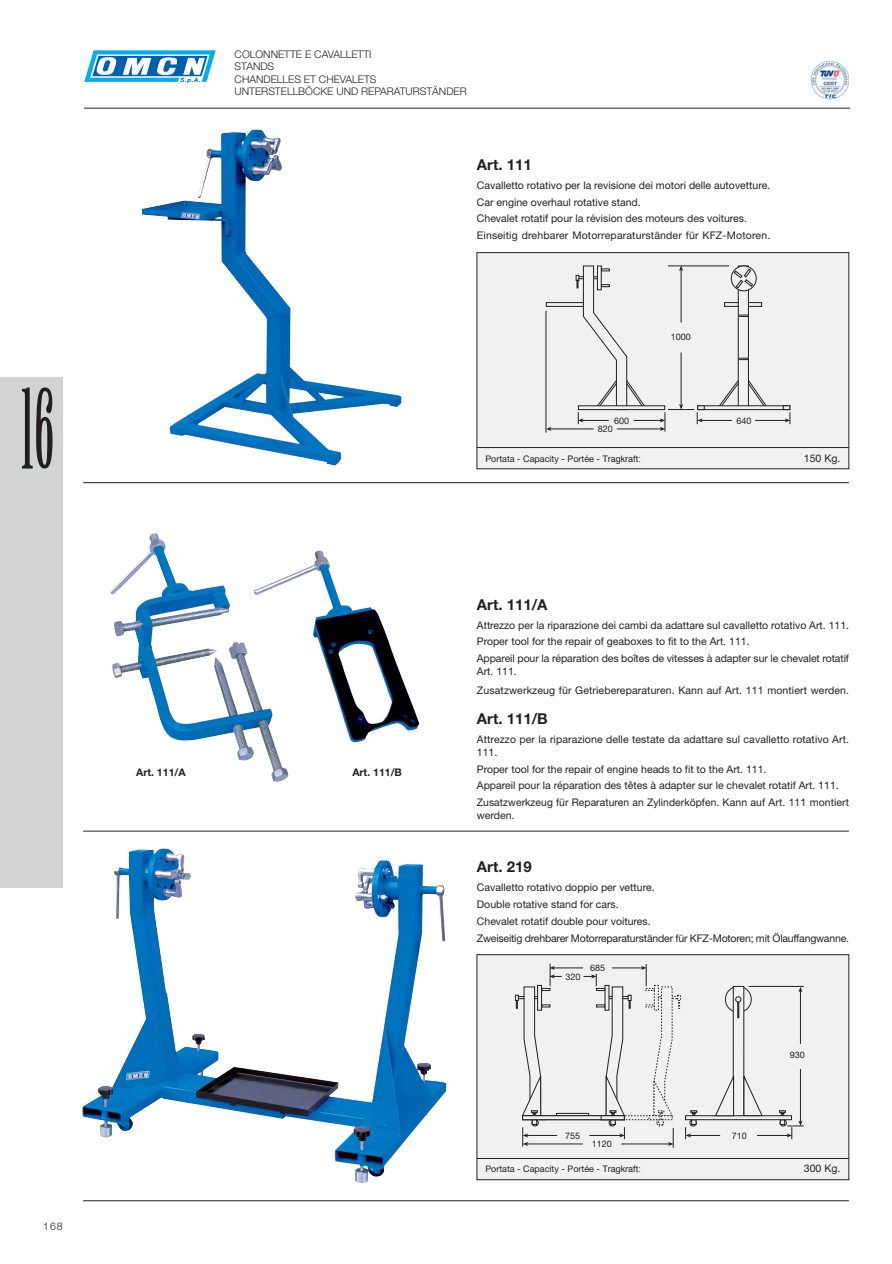
<style>
.page{position:relative;width:892px;height:1264px;background:#fff}
.page>*{position:absolute;margin:0;border:0;box-sizing:border-box;transform-origin:0 0}
.t1{font:108px "Willow";color:#231f20}
.t2{font:700 15px "Helvetica Neue";color:#231f20}
.t3{font:10.5px/16.8px "Helvetica Neue";color:#231f20}
.t4{font:300 10.5px/12.6px "Helvetica Neue";color:#231f20}
.t5{font:700 10.5px "Helvetica Neue";color:#231f20}
.t6{font:9px "Helvetica Neue";color:#231f20}
.t7{font:italic 700 5.85px "Helvetica Neue";color:#0060af;scale:1.05 1}
.s1{font-family:"Helvetica"}
</style>
<div class="page">
<img style="left:108px;top:848px;width:338px;height:335px">
<img style="left:110px;top:533px;width:309px;height:249px">
<img style="left:142px;top:129px;width:259px;height:337px">
<hr style="left:83px;top:482px;width:765px;height:1px;background:#231f20">
<hr style="left:83px;top:831px;width:765px;height:1px;background:#231f20">
<div style="left:476px;top:252px;width:372px;height:217px;background:#f1f1f2;border:1px solid #231f20"></div>
<svg style="left:724px;top:302px;width:37px;height:5px"></svg>
<svg style="left:545px;top:302px;width:30px;height:5px"></svg>
<svg style="left:719px;top:379px;width:47px;height:26px"></svg>
<div style="left:737px;top:266px;width:11px;height:141px;background:#f1f1f2;border:1px solid #231f20"></div>
<svg style="left:704px;top:405px;width:78px;height:5px"></svg>
<svg style="left:738px;top:315px;width:10px;height:2px"></svg>
<svg style="left:738px;top:358px;width:10px;height:2px"></svg>
<svg style="left:782px;top:405px;width:8px;height:5px"></svg>
<svg style="left:730px;top:266px;width:26px;height:25px"></svg>
<svg style="left:733px;top:268px;width:20px;height:21px"></svg>
<hr style="left:667px;top:266px;width:62px;height:1px;background:#231f20">
<hr style="left:701px;top:420px;width:30px;height:1px;background:#231f20">
<hr style="left:754px;top:420px;width:32px;height:1px;background:#231f20">
<svg style="left:784px;top:412px;width:6px;height:12px"></svg>
<hr style="left:545px;top:311px;width:1px;height:122px;background:#231f20">
<hr style="left:550px;top:429px;width:43px;height:1px;background:#231f20">
<svg style="left:546px;top:427px;width:5px;height:4px"></svg>
<svg style="left:575px;top:265px;width:129px;height:166px"></svg>
<div style="left:476px;top:954px;width:372px;height:226px;background:#f1f1f2;border:1px solid #231f20"></div>
<hr style="left:748px;top:986px;width:55px;height:1px;background:#231f20">
<hr style="left:800px;top:991px;width:1px;height:53px;background:#231f20">
<svg style="left:798px;top:987px;width:4px;height:5px"></svg>
<hr style="left:800px;top:1069px;width:1px;height:53px;background:#231f20">
<hr style="left:689px;top:1135px;width:31px;height:1px;background:#231f20">
<hr style="left:756px;top:1135px;width:31px;height:1px;background:#231f20">
<hr style="left:526px;top:1144px;width:56px;height:1px;background:#231f20">
<hr style="left:621px;top:1144px;width:48px;height:1px;background:#231f20">
<hr style="left:553px;top:967px;width:30px;height:1px;background:#231f20">
<hr style="left:612px;top:967px;width:30px;height:1px;background:#231f20">
<svg style="left:631px;top:1115px;width:10px;height:5px"></svg>
<svg style="left:515px;top:963px;width:46px;height:183px"></svg>
<svg style="left:583px;top:974px;width:48px;height:165px"></svg>
<div style="left:556px;top:1113px;width:33px;height:3px;background:#f1f1f2;border:1px solid #231f20"></div>
<svg style="left:522px;top:1115px;width:78px;height:5px"></svg>
<svg style="left:600px;top:1115px;width:24px;height:5px"></svg>
<svg style="left:724px;top:986px;width:27px;height:26px"></svg>
<svg style="left:778px;top:1110px;width:25px;height:29px"></svg>
<svg style="left:641px;top:964px;width:56px;height:184px"></svg>
<div style="left:732px;top:986px;width:12px;height:130px;background:#f1f1f2;border:1px solid #231f20"></div>
<svg style="left:685px;top:1115px;width:106px;height:5px"></svg>
<svg style="left:742px;top:1075px;width:21px;height:41px"></svg>
<svg style="left:714px;top:1075px;width:20px;height:41px"></svg>
<svg style="left:735px;top:996px;width:6px;height:22px"></svg>
<hr style="left:83px;top:1200px;width:765px;height:1px;background:#231f20">
<img style="left:810px;top:61px;width:38px;height:38px">
<hr style="left:477px;top:447px;width:371px;height:1px;background:#231f20">
<hr style="left:477px;top:1158px;width:371px;height:1px;background:#231f20">
<div style="left:0;top:378px;width:62px;height:510px;background:#d1d3d4"></div>
<hr style="left:84px;top:108px;width:765px;height:1px;background:#231f20">
<svg style="left:84px;top:50px;width:132px;height:32px"></svg>
<h1 class="t1" style="left:21px;top:387px;width:34px">16</h1>
<p class="t4" style="left:43px;top:1220px;width:21px">168</p>
<p class="t7" style="left:180px;top:77px;width:21px">S.p.A.</p>
<p class="t4" style="left:234px;top:49px;width:233px">COLONNETTE E CAVALLETTI<br>STANDS<br>CHANDELLES ET CHEVALETS<br>UNTERSTELLBÖCKE UND REPARATURSTÄNDER</p>
<h2 class="t2" style="left:477px;top:159px;width:56px">Art. 111</h2>
<p class="t3" style="left:477px;top:178px;width:295px">Cavalletto rotativo per la revisione dei motori delle autovetture.<br>Car engine overhaul rotative stand.<br>Chevalet rotatif pour la révision des moteurs des voitures.<br>Einseitig drehbarer Motorreparaturständer für KFZ-Motoren.</p>
<p class="t6" style="left:670px;top:333px;width:22px">1000</p>
<p class="t6" style="left:614px;top:417px;width:17px">600</p>
<p class="t6" style="left:736px;top:417px;width:17px">640</p>
<p class="t6" style="left:597px;top:425px;width:17px">820</p>
<p class="t6" style="left:485px;top:455px;width:157px">Portata - Capacity - Portée - <span class="s1">Tragkraft:</span></p>
<p class="t3" style="left:803px;top:450px;width:38px">150 Kg.</p>
<p class="t5" style="left:136px;top:768px;width:51px">Art. 111/A</p>
<p class="t5" style="left:352px;top:768px;width:51px">Art. 111/B</p>
<h2 class="t2" style="left:477px;top:599px;width:72px">Art. 111/A</h2>
<p class="t3" style="left:477px;top:617px;width:373px">Attrezzo per la riparazione dei cambi da adattare sul cavalletto rotativo Art. 111.<br>Proper tool for the repair of geaboxes to fit to the Art. 111.<br>Appareil pour la réparation des boîtes de vitesses à adapter sur le chevalet rotatif</p>
<p class="t3" style="left:477px;top:662px;width:373px;line-height:18.9px">Art. 111.<br>Zusatzwerkzeug für Getriebereparaturen. Kann auf Art. 111 montiert werden.</p>
<h2 class="t2" style="left:477px;top:713px;width:72px">Art. 111/B</h2>
<p class="t3" style="left:477px;top:734px;width:373px;line-height:12.6px">Attrezzo per la riparazione delle testate da adattare sul cavalletto rotativo Art.<br>111.</p>
<p class="t3" style="left:477px;top:761px;width:373px">Proper tool for the repair of engine heads to fit to the Art. 111.<br>Appareil pour la réparation des têtes à adapter sur le chevalet rotatif Art. 111.<br>Zusatzwerkzeug für Reparaturen an Zylinderköpfen. Kann auf Art. 111 montiert</p>
<p class="t3" style="left:477px;top:808px;width:39px">werden.</p>
<h2 class="t2" style="left:477px;top:862px;width:56px">Art. 219</h2>
<p class="t3" style="left:477px;top:880px;width:373px">Cavalletto rotativo doppio per vetture.<br>Double rotative stand for cars.<br>Chevalet rotatif double pour voitures.<br>Zweiseitig drehbarer Motorreparaturständer für KFZ-Motoren; mit Ölauffangwanne.</p>
<p class="t6" style="left:565px;top:973px;width:17px">320</p>
<p class="t6" style="left:590px;top:965px;width:17px">685</p>
<p class="t6" style="left:565px;top:1132px;width:17px">755</p>
<p class="t6" style="left:731px;top:1132px;width:17px">710</p>
<p class="t6" style="left:591px;top:1140px;width:22px">1120</p>
<p class="t6" style="left:789px;top:1051px;width:17px">930</p>
<p class="t6" style="left:485px;top:1166px;width:157px">Portata - Capacity - Portée - <span class="s1">Tragkraft:</span></p>
<p class="t3" style="left:803px;top:1161px;width:38px">300 Kg.</p>
</div>
